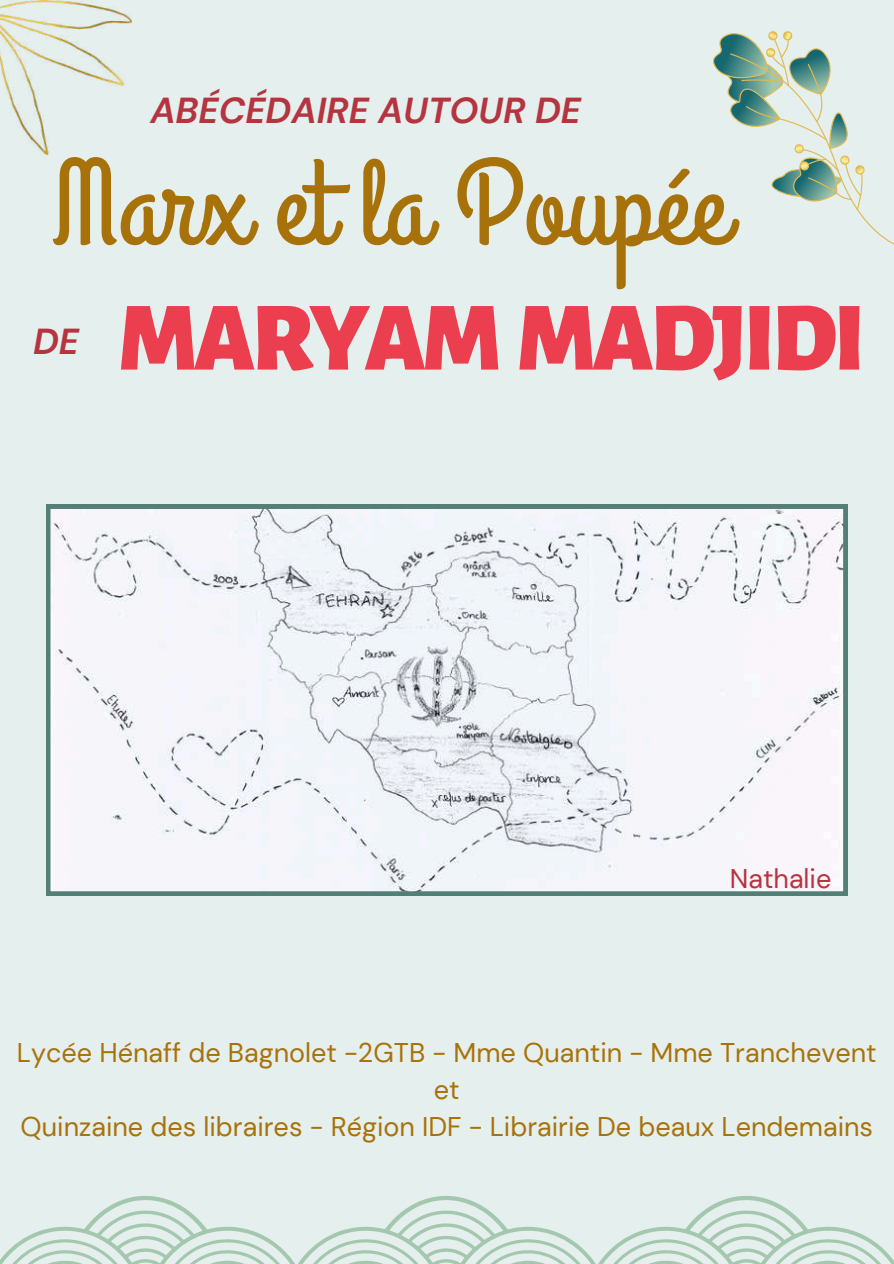
<style>
.page{position:relative;width:894px;height:1264px;background:#fff}
.page>*{position:absolute;margin:0;border:0;box-sizing:border-box;transform-origin:0 0}
.t1{font:121.05px "Grand Hotel";color:#a8720b}
.t2{font:900 98.1px "Alegreya Sans SC";letter-spacing:-.04em;color:#eb3f4f}
.t3{font:italic 700 36px "DM Sans";color:#b53440}
.t4{font:27px/37.2px "DM Sans";color:#a8720b;text-align:center}
.t5{font:27px "DM Sans";color:#b53440}
</style>
<div class="page">
<div style="left:0;top:0;width:893px;height:1263px;background:#e5efed"></div>
<svg style="left:713px;top:31px;width:180px;height:213px"></svg>
<svg style="left:0;top:1196px;width:893px;height:67px"></svg>
<img style="left:0;top:0;width:131px;height:154px">
<svg style="left:46px;top:504px;width:801px;height:391px"></svg>
<h3 class="t3" style="left:150px;top:87px;width:432px">ABÉCÉDAIRE AUTOUR DE</h3>
<h1 class="t1" style="left:52px;top:127px;width:677px">Marx et la Poupée</h1>
<h3 class="t3" style="left:33px;top:318px;width:47px">DE</h3>
<h2 class="t2" style="left:118px;top:291px;width:748px">MARYAM MADJIDI</h2>
<p class="t5" style="left:729px;top:861px;width:103px">Nathalie</p>
<p class="t4" style="left:17px;top:1034px;width:861px">Lycée Hénaff de Bagnolet -2GTB - Mme Quantin - Mme Tranchevent et<br>Quinzaine des libraires - Région IDF - Librairie De beaux Lendemains</p>
</div>
